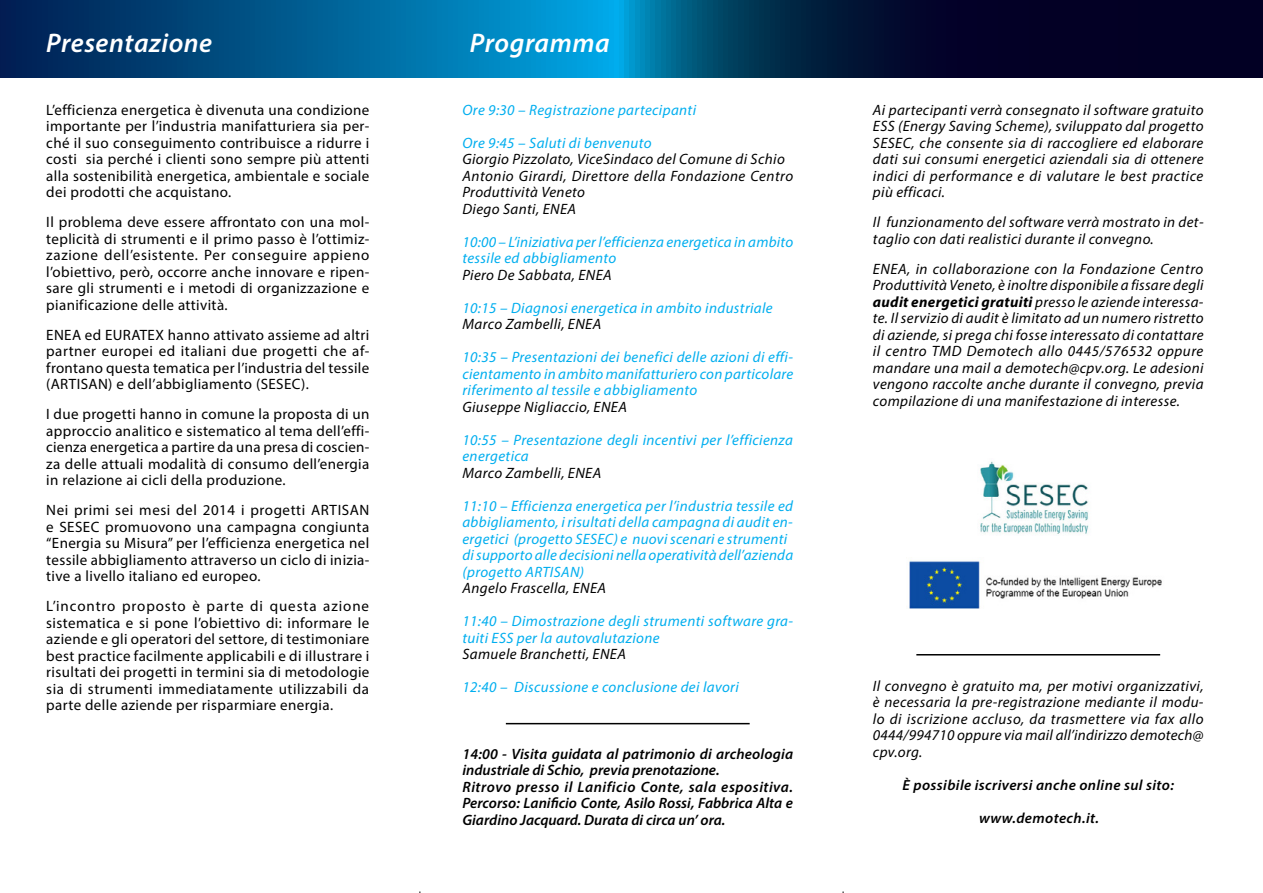
<style>
.page{position:relative;width:1263px;height:893px;background:#fff}
.page>*{position:absolute;margin:0;border:0;box-sizing:border-box;transform-origin:0 0}
.t1{font:italic 600 27px "Myriad Pro";letter-spacing:.02em;color:#fff}
.t2{font:15px/16.5px "Myriad Pro";letter-spacing:.025em;color:#000;text-align:justify}
.t3{font:italic 15px/16.5px "Myriad Pro";letter-spacing:.025em;color:#000;text-align:justify}
.t4{font:italic 15px/16.5px "Myriad Pro";letter-spacing:.025em;color:#00aeef}
.t5{font:italic 600 15px/16.5px "Myriad Pro";color:#000}
.t6{font:italic 600 14.7px "Myriad Pro";letter-spacing:.025em;color:#000}
.s1{font-weight:700}
</style>
<div class="page">
<svg style="left:0;top:0;width:1263px;height:78px;background:#003d6a"></svg>
<img style="left:980px;top:461px;width:109px;height:73px">
<hr style="left:916px;top:654px;width:244px;height:1px;background:#000">
<img style="left:909px;top:560px;width:253px;height:48px">
<hr style="left:506px;top:723px;width:244px;height:1px;background:#000">
<h1 class="t1" style="left:46px;top:26px;width:167px">Presentazione</h1>
<h1 class="t1" style="left:470px;top:26px;width:141px">Programma</h1>
<p class="t2" style="left:46px;top:101px;width:325px">L’efficienza energetica è divenuta una condizione importante per l’industria manifatturiera sia per&shy;ché il suo conseguimento contribuisce a ridurre i costi sia perché i clienti sono sempre più attenti alla sostenibilità energetica, ambientale e sociale dei prodotti che acquistano.</p>
<p class="t2" style="left:46px;top:214px;width:325px">Il problema deve essere affrontato con una mol&shy;teplicità di strumenti e il primo passo è l’ottimiz&shy;zazione dell’esistente. Per conseguire appieno l’obiettivo, però, occorre anche innovare e ripen&shy;sare gli strumenti e i metodi di organizzazione e pianificazione delle attività.</p>
<p class="t2" style="left:46px;top:326px;width:325px">ENEA ed EURATEX hanno attivato assieme ad altri partner europei ed italiani due progetti che af&shy;frontano questa tematica per l’industria del tessile (ARTISAN) e dell’abbigliamento (SESEC).</p>
<p class="t2" style="left:46px;top:406px;width:325px">I due progetti hanno in comune la proposta di un approccio analitico e sistematico al tema dell’effi&shy;cienza energetica a partire da una presa di coscien&shy;za delle attuali modalità di consumo dell’energia in relazione ai cicli della produzione.</p>
<p class="t2" style="left:46px;top:502px;width:325px">Nei primi sei mesi del 2014 i progetti ARTISAN e SESEC promuovono una campagna congiunta “Energia su Misura” per l’efficienza energetica nel tessile abbigliamento attraverso un ciclo di inizia&shy;tive a livello italiano ed europeo.</p>
<p class="t2" style="left:46px;top:598px;width:325px">L’incontro proposto è parte di questa azione sistematica e si pone l’obiettivo di: informare le aziende e gli operatori del settore, di testimoniare best practice facilmente applicabili e di illustrare i risultati dei progetti in termini sia di metodologie sia di strumenti immediatamente utilizzabili da parte delle aziende per risparmiare energia.</p>
<p class="t4" style="left:462px;top:101px;width:235px">Ore 9:30 – Registrazione partecipanti</p>
<p class="t4" style="left:462px;top:134px;width:191px">Ore 9:45 – Saluti di benvenuto</p>
<p class="t3" style="left:462px;top:151px;width:332px;text-align:left">Giorgio Pizzolato, ViceSindaco del Comune di Schio Antonio Girardi, Direttore della Fondazione Centro Produttività Veneto<br>Diego Santi, ENEA</p>
<p class="t4" style="left:462px;top:233px;width:332px">10:00 – L’iniziativa per l’efficienza energetica in ambito tessile ed abbigliamento</p>
<p class="t3" style="left:462px;top:266px;width:151px">Piero De Sabbata, ENEA</p>
<p class="t4" style="left:462px;top:299px;width:312px">10:15 – Diagnosi energetica in ambito industriale</p>
<p class="t3" style="left:462px;top:316px;width:140px">Marco Zambelli, ENEA</p>
<p class="t4" style="left:462px;top:349px;width:332px;text-align:justify">10:35 – Presentazioni dei benefici delle azioni di effi&shy;cientamento in ambito manifatturiero con particolare riferimento al tessile e abbigliamento</p>
<p class="t3" style="left:462px;top:398px;width:166px">Giuseppe Nigliaccio, ENEA</p>
<p class="t4" style="left:462px;top:431px;width:332px">10:55 – Presentazione degli incentivi per l’efficienza energetica</p>
<p class="t3" style="left:462px;top:464px;width:140px">Marco Zambelli, ENEA</p>
<p class="t4" style="left:462px;top:497px;width:332px">11:10 – Efficienza energetica per l’industria tessile ed abbigliamento, i risultati della campagna di audit en&shy;ergetici (progetto SESEC) e nuovi scenari e strumenti di supporto alle decisioni nella operatività dell’azienda (progetto ARTISAN)</p>
<p class="t3" style="left:462px;top:580px;width:145px">Angelo Frascella, ENEA</p>
<p class="t4" style="left:462px;top:613px;width:332px">11:40 – Dimostrazione degli strumenti software gra&shy;tuiti ESS per la autovalutazione</p>
<p class="t3" style="left:462px;top:646px;width:165px">Samuele Branchetti, ENEA</p>
<p class="t4" style="left:462px;top:679px;width:278px">12:40 – Discussione e conclusione dei lavori</p>
<p class="t5" style="left:462px;top:745px;width:332px">14:00 - Visita guidata al patrimonio di archeologia industriale di Schio, previa prenotazione.<br>Ritrovo presso il Lanificio Conte, sala espositiva.<br>Percorso: Lanificio Conte, Asilo Rossi, Fabbrica Alta e Giardino Jacquard. Durata di circa un’ ora.</p>
<p class="t3" style="left:873px;top:101px;width:332px">Ai partecipanti verrà consegnato il software gratuito ESS (Energy Saving Scheme), sviluppato dal progetto SESEC, che consente sia di raccogliere ed elaborare dati sui consumi energetici aziendali sia di ottenere indici di performance e di valutare le best practice più efficaci.</p>
<p class="t3" style="left:873px;top:214px;width:332px">Il funzionamento del software verrà mostrato in det&shy;taglio con dati realistici durante il convegno.</p>
<p class="t3" style="left:873px;top:260px;width:332px">ENEA, in collaborazione con la Fondazione Centro Produttività Veneto, è inoltre disponibile a fissare degli <span class="s1">audit energetici gratuiti</span> presso le aziende interessa&shy;te. Il servizio di audit è limitato ad un numero ristretto di aziende, si prega chi fosse interessato di contattare il centro TMD Demotech allo 0445/576532 oppure mandare una mail a demotech@cpv.org. Le adesioni vengono raccolte anche durante il convegno, previa compilazione di una manifestazione di interesse.</p>
<p class="t3" style="left:873px;top:677px;width:332px">Il convegno è gratuito ma, per motivi organizzativi, è necessaria la pre-registrazione mediante il modu&shy;lo di iscrizione accluso, da trasmettere via fax allo 0444/994710 oppure via mail all’indirizzo demotech@ cpv.org.</p>
<p class="t6" style="left:902px;top:776px;width:273px">È possibile iscriversi anche online sul sito:</p>
<p class="t6" style="left:979px;top:809px;width:121px">www.demotech.it.</p>
</div>
